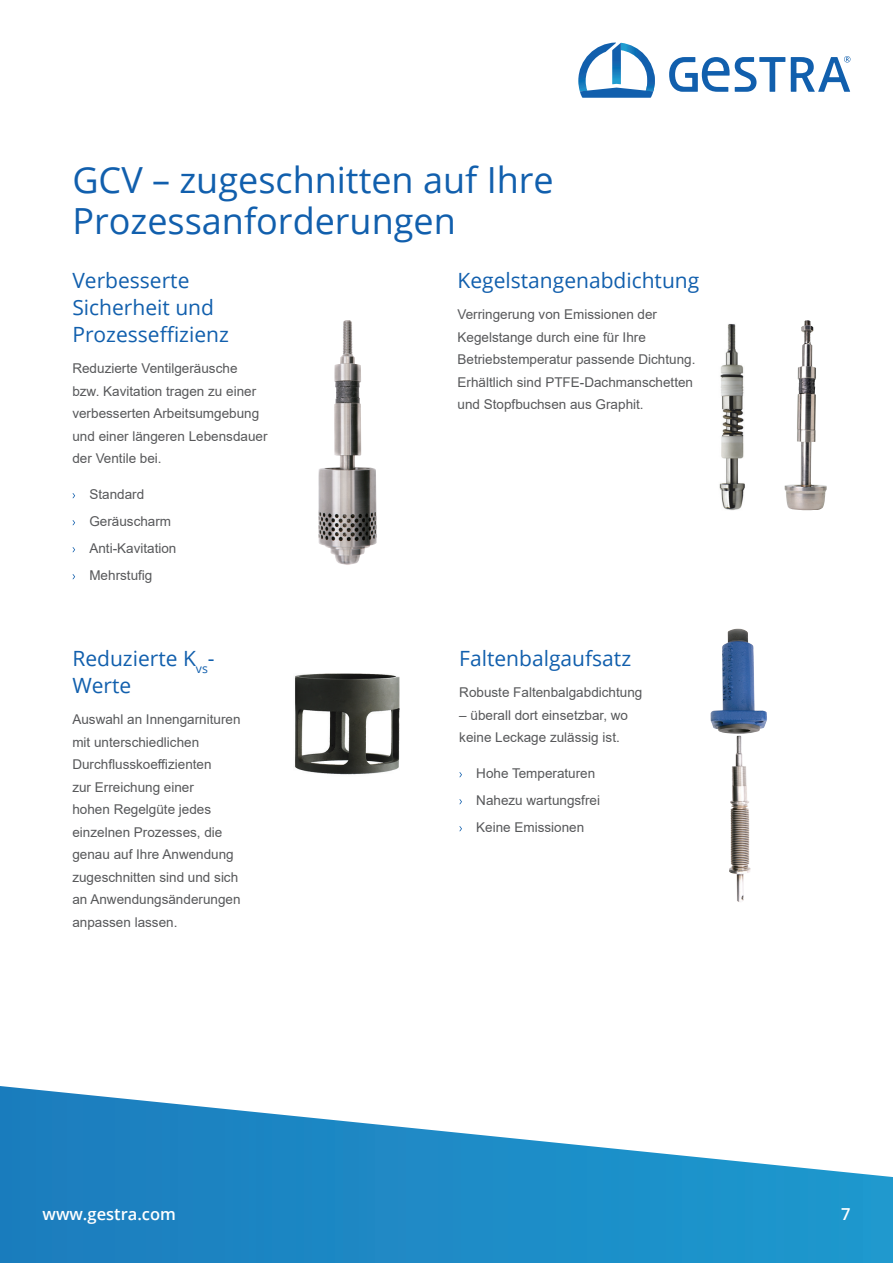
<style>
.page{position:relative;width:893px;height:1263px;background:#fff}
.page>*{position:absolute;margin:0;border:0;box-sizing:border-box;transform-origin:0 0}
.t1{font:36px/40.5px "Open Sans";color:#115fad}
.t2{font:21px/27px "Open Sans";color:#115fad}
.t3{font:600 16.5px "Open Sans";color:#fff}
.t4{font:13.5px/22.5px "Arial";color:#57585a}
</style>
<div class="page">
<svg style="left:0;top:1086px;width:893px;height:177px"></svg>
<img style="left:318px;top:320px;width:59px;height:245px">
<img style="left:710px;top:629px;width:57px;height:273px">
<img style="left:719px;top:324px;width:26px;height:187px">
<img style="left:784px;top:320px;width:43px;height:190px">
<img style="left:295px;top:673px;width:105px;height:102px">
<svg style="left:578px;top:43px;width:77px;height:55px"></svg>
<svg style="left:791px;top:56px;width:59px;height:36px"></svg>
<svg style="left:669px;top:57px;width:116px;height:35px"></svg>
<h1 class="t1" style="left:72px;top:159px;width:483px">GCV – zugeschnitten auf Ihre<br>Prozessanforderungen</h1>
<h2 class="t2" style="left:72px;top:266px;width:158px">Verbesserte<br>Sicherheit und<br>Prozesseffizienz</h2>
<p class="t4" style="left:72px;top:357px;width:197px">Reduzierte Ventilgeräusche bzw. Kavitation tragen zu einer verbesserten Arbeitsumgebung und einer längeren Lebensdauer der Ventile bei.</p>
<p class="t4" style="left:89px;top:481px;width:89px;line-height:27px">Standard<br>Geräuscharm<br>Anti-Kavitation<br>Mehrstufig</p>
<h2 class="t2" style="left:458px;top:266px;width:243px">Kegelstangenabdichtung</h2>
<p class="t4" style="left:458px;top:303px;width:239px">Verringerung von Emissionen der Kegelstange durch eine für Ihre Betriebstemperatur passende Dichtung.<br>Erhältlich sind PTFE-Dachmanschetten und Stopfbuchsen aus Graphit.</p>
<h2 class="t2" style="left:72px;top:644px;width:144px">Reduzierte K<sub>vs</sub>-<br>Werte</h2>
<p class="t4" style="left:72px;top:708px;width:170px">Auswahl an Innengarnituren mit unterschiedlichen<br>Durchflusskoeffizienten<br>zur Erreichung einer<br>hohen Regelgüte jedes einzelnen Prozesses, die genau auf Ihre Anwendung zugeschnitten sind und sich an Anwendungsänderungen anpassen lassen.</p>
<h2 class="t2" style="left:459px;top:644px;width:173px">Faltenbalgaufsatz</h2>
<p class="t4" style="left:459px;top:681px;width:185px">Robuste Faltenbalgabdichtung</p>
<p class="t4" style="left:459px;top:703px;width:170px">– überall dort einsetzbar, wo keine Leckage zulässig ist.</p>
<p class="t4" style="left:476px;top:760px;width:125px;line-height:27px">Hohe Temperaturen<br>Nahezu wartungsfrei<br>Keine Emissionen</p>
<p class="t3" style="left:43px;top:1203px;width:135px">www.gestra.com</p>
<p class="t3" style="left:841px;top:1203px;width:11px">7</p>
</div>
